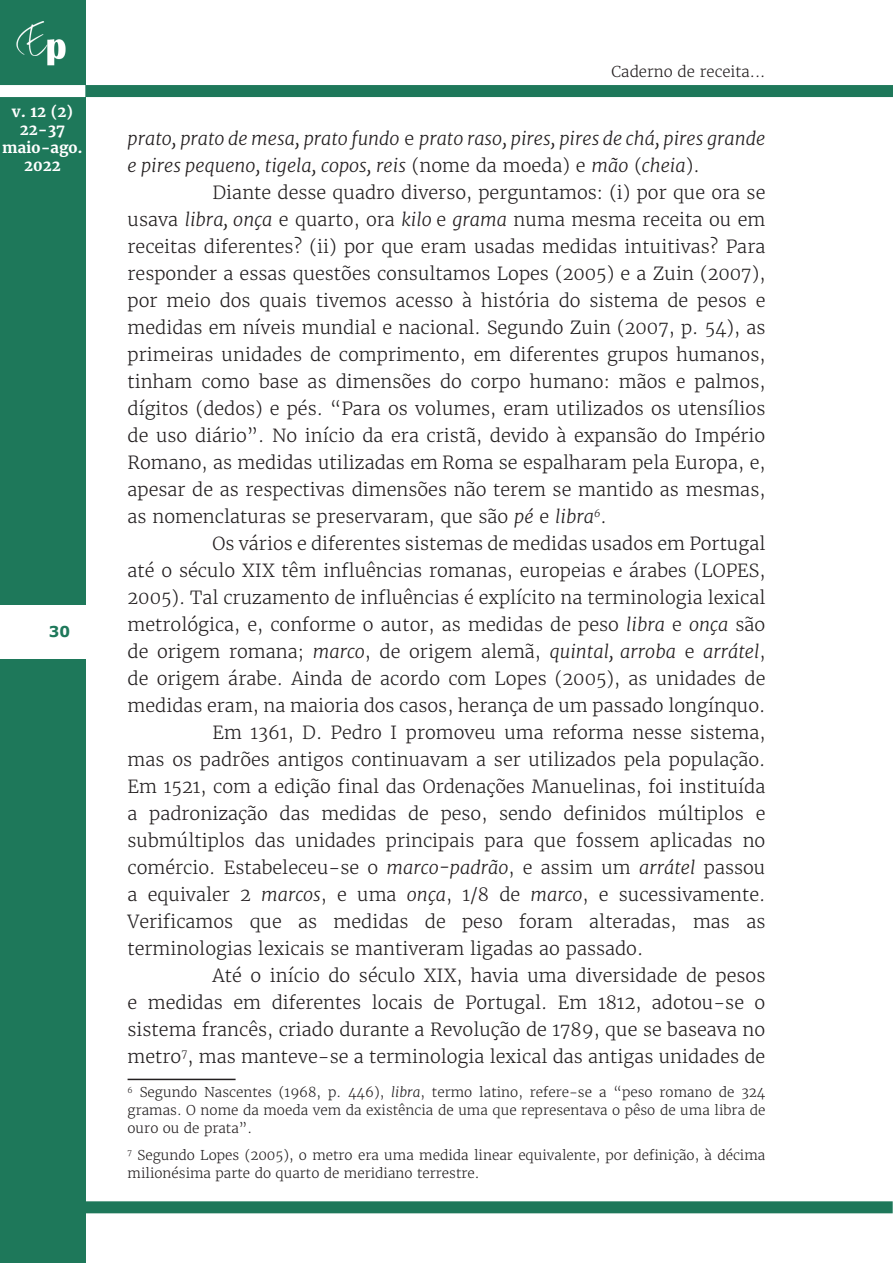
<style>
.page{position:relative;width:893px;height:1263px;background:#fff}
.page>*{position:absolute;margin:0;border:0;box-sizing:border-box;transform-origin:0 0}
.Corpo_do_artigo{font:300 18px/27px "Merriweather";color:#231f20;text-align:justify}
.Corpo_do_artigo-2{font:italic 300 18px/27px "Merriweather";color:#231f20}
.t1{font:700 15px/18px "Merriweather";color:#fff;text-align:center}
.t2{font:300 15px "Merriweather";color:#231f20}
.t3{font:700 15px "Verdana";color:#1e785a}
.Rodapé{font:300 13.5px/18px "Merriweather";color:#231f20;text-align:justify}
.s1{font-style:normal}
.s2{font-style:italic}
</style>
<div class="page">
<div style="left:0;top:0;width:85px;height:1263px;background:#1e785a"></div>
<img style="left:16px;top:21px;width:50px;height:45px">
<div style="left:85px;top:85px;width:808px;height:12px;background:#1e785a"></div>
<div style="left:0;top:85px;width:85px;height:12px;background:#fff"></div>
<div style="left:0;top:605px;width:85px;height:53px;background:#fff"></div>
<div style="left:84px;top:1201px;width:809px;height:12px;background:#1e785a"></div>
<hr style="left:128px;top:1079px;width:108px;height:1px;background:#231f20">
<p class="t1" style="left:2px;top:103px;width:82px">v. 12 (2)<br>22-37 maio-ago.<br>2022</p>
<p class="t3" style="left:49px;top:622px;width:23px">30</p>
<p class="t2" style="left:612px;top:62px;width:155px">Caderno de receita...</p>
<p class="Corpo_do_artigo-2" style="left:128px;top:125px;width:639px">prato, prato de mesa, prato fundo <span class="s1">e</span> prato raso, pires, pires de chá, pires grande e pires pequeno, tigela, copos, reis <span class="s1">(nome da moeda) e</span> mão <span class="s1">(</span>cheia<span class="s1">).</span></p>
<p class="Corpo_do_artigo" style="left:128px;top:179px;width:639px;text-indent:85px">Diante desse quadro diverso, perguntamos: (i) por que ora se usava <span class="s2">libra, onça</span> e quarto, ora <span class="s2">kilo</span> e <span class="s2">grama</span> numa mesma receita ou em receitas diferentes? (ii) por que eram usadas medidas intuitivas? Para responder a essas questões consultamos Lopes (2005) e a Zuin (2007), por meio dos quais tivemos acesso à história do sistema de pesos e medidas em níveis mundial e nacional. Segundo Zuin (2007, p. 54), as primeiras unidades de comprimento, em diferentes grupos humanos, tinham como base as dimensões do corpo humano: mãos e palmos, dígitos (dedos) e pés. “Para os volumes, eram utilizados os utensílios de uso diário”. No início da era cristã, devido à expansão do Império Romano, as medidas utilizadas em Roma se espalharam pela Europa, e, apesar de as respectivas dimensões não terem se mantido as mesmas, as nomenclaturas se preservaram, que são <span class="s2">pé</span> e <span class="s2">libra</span><sup>6</sup>.</p>
<p class="Corpo_do_artigo" style="left:128px;top:530px;width:639px;text-indent:85px">Os vários e diferentes sistemas de medidas usados em Portugal até o século XIX têm influências romanas, europeias e árabes (LOPES, 2005). Tal cruzamento de influências é explícito na terminologia lexical metrológica, e, conforme o autor, as medidas de peso <span class="s2">libra</span> e <span class="s2">onça</span> são de origem romana; <span class="s2">marco</span>, de origem alemã, <span class="s2">quintal, arroba</span> e <span class="s2">arrátel</span>, de origem árabe. Ainda de acordo com Lopes (2005), as unidades de medidas eram, na maioria dos casos, herança de um passado longínquo.</p>
<p class="Corpo_do_artigo" style="left:128px;top:719px;width:639px;text-indent:85px">Em 1361, D. Pedro I promoveu uma reforma nesse sistema, mas os padrões antigos continuavam a ser utilizados pela população.<br>Em 1521, com a edição final das Ordenações Manuelinas, foi instituída a padronização das medidas de peso, sendo definidos múltiplos e submúltiplos das unidades principais para que fossem aplicadas no comércio. Estabeleceu-se o <span class="s2">marco-padrão</span>, e assim um <span class="s2">arrátel</span> passou a equivaler 2 <span class="s2">marcos</span>, e uma <span class="s2">onça</span>, 1/8 de <span class="s2">marco</span>, e sucessivamente.<br>Verificamos que as medidas de peso foram alteradas, mas as terminologias lexicais se mantiveram ligadas ao passado.</p>
<p class="Corpo_do_artigo" style="left:128px;top:962px;width:639px;text-indent:85px">Até o início do século XIX, havia uma diversidade de pesos e medidas em diferentes locais de Portugal. Em 1812, adotou-se o sistema francês, criado durante a Revolução de 1789, que se baseava no metro<sup>7</sup>, mas manteve-se a terminologia lexical das antigas unidades de</p>
<p class="Rodapé" style="left:128px;top:1083px;width:639px"><sup>6</sup> Segundo Nascentes (1968, p. 446), <span class="s2">libra</span>, termo latino, refere-se a “peso romano de 324 gramas. O nome da moeda vem da existência de uma que representava o pêso de uma libra de ouro ou de prata”.</p>
<p class="Rodapé" style="left:128px;top:1146px;width:639px"><sup>7</sup> Segundo Lopes (2005), o metro era uma medida linear equivalente, por definição, à décima milionésima parte do quarto de meridiano terrestre.</p>
</div>
